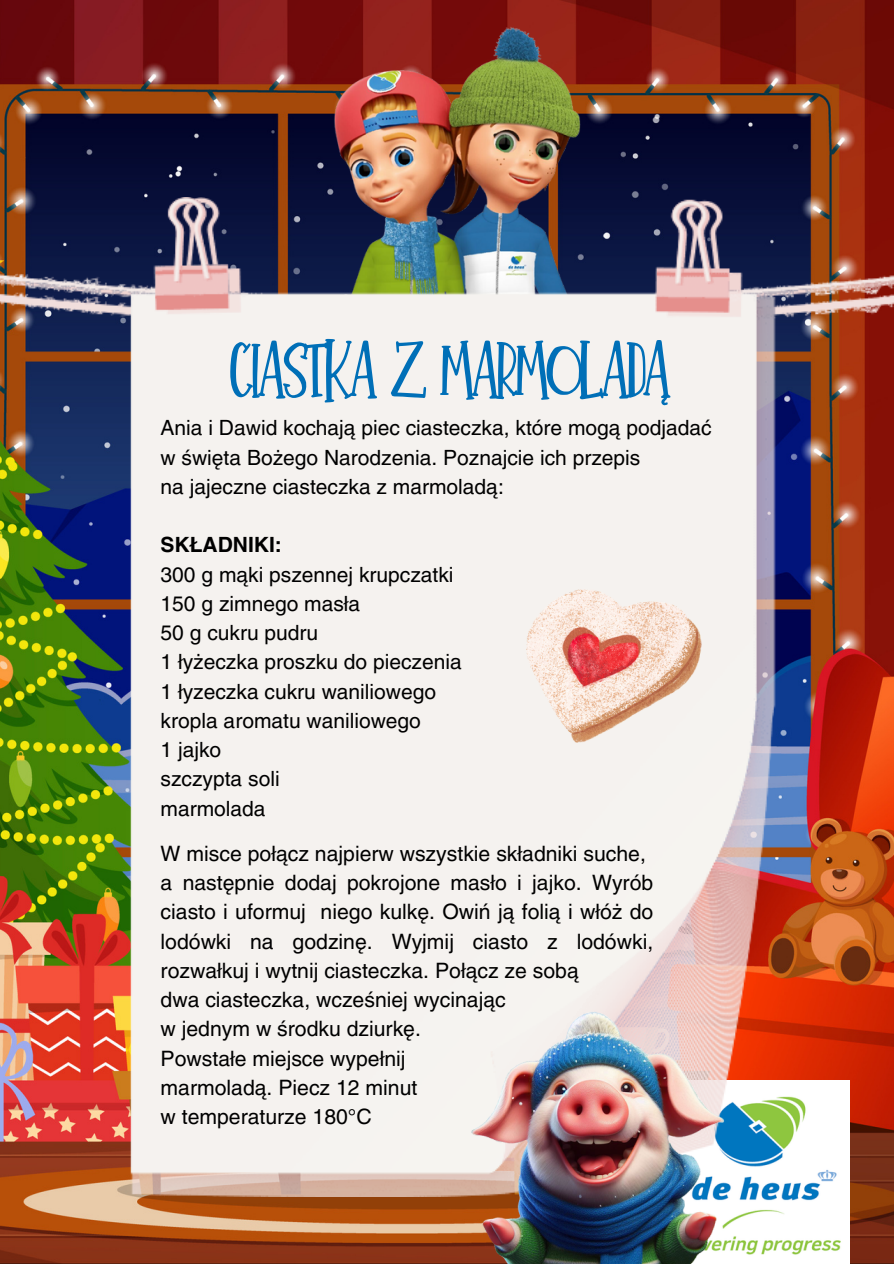
<style>
.page{position:relative;width:894px;height:1264px;background:#fff}
.page>*{position:absolute;margin:0;border:0;box-sizing:border-box;transform-origin:0 0}
.t1{font:79.8px "Little Summer";letter-spacing:-.065em;color:#006fb7}
.t2{font:21.15px/29.2px "Helvetica LT Pro";color:#000;text-align:justify}
.t3{font:21px "Helvetica LT Pro";color:#000}
.t4{font:700 21px "Helvetica LT Pro";color:#000}
</style>
<div class="page">
<img style="left:0;top:0;width:893px;height:1263px">
<img style="left:291px;top:0;width:322px;height:197px">
<img style="left:737px;top:1196px;width:112px;height:67px">
<img style="left:0;top:197px;width:893px;height:999px">
<img style="left:453px;top:1002px;width:284px;height:261px">
<img style="left:526px;top:589px;width:175px;height:153px">
<p class="t1" style="left:229px;top:329px;width:444px">CIASTKA Z MARMOLADĄ</p>
<p class="t3" style="left:160px;top:420px;width:552px">Ania i Dawid kochają piec ciasteczka, które mogą podjadać</p>
<p class="t3" style="left:160px;top:449px;width:481px">w święta Bożego Narodzenia. Poznajcie ich przepis</p>
<p class="t3" style="left:160px;top:479px;width:344px">na jajeczne ciasteczka z marmoladą:</p>
<p class="t4" style="left:160px;top:537px;width:123px">SKŁADNIKI:</p>
<p class="t3" style="left:160px;top:566px;width:294px">300 g mąki pszennej krupczatki</p>
<p class="t3" style="left:160px;top:596px;width:201px">150 g zimnego masła</p>
<p class="t3" style="left:160px;top:625px;width:159px">50 g cukru pudru</p>
<p class="t3" style="left:160px;top:654px;width:302px">1 łyżeczka proszku do pieczenia</p>
<p class="t3" style="left:160px;top:683px;width:277px">1 łyzeczka cukru waniliowego</p>
<p class="t3" style="left:160px;top:713px;width:262px">kropla aromatu waniliowego</p>
<p class="t3" style="left:160px;top:742px;width:62px">1 jajko</p>
<p class="t3" style="left:160px;top:771px;width:120px">szczypta soli</p>
<p class="t3" style="left:160px;top:800px;width:106px">marmolada</p>
<p class="t2" style="left:160px;top:840px;width:486px">W misce połącz najpierw wszystkie składniki suche,</p>
<p class="t2" style="left:160px;top:870px;width:494px">a następnie dodaj pokrojone masło i jajko. Wyrób ciasto i uformuj niego kulkę. Owiń ją folią i włóż do lodówki na godzinę. Wyjmij ciasto z lodówki, rozwałkuj i wytnij ciasteczka. Połącz ze sobą</p>
<p class="t2" style="left:160px;top:987px;width:346px">dwa ciasteczka, wcześniej wycinając</p>
<p class="t2" style="left:160px;top:1016px;width:262px">w jednym w środku dziurkę.</p>
<p class="t2" style="left:160px;top:1045px;width:246px">Powstałe miejsce wypełnij</p>
<p class="t2" style="left:160px;top:1074px;width:258px">marmoladą. Piecz 12 minut</p>
<p class="t2" style="left:160px;top:1104px;width:212px">w temperaturze 180°C</p>
</div>
